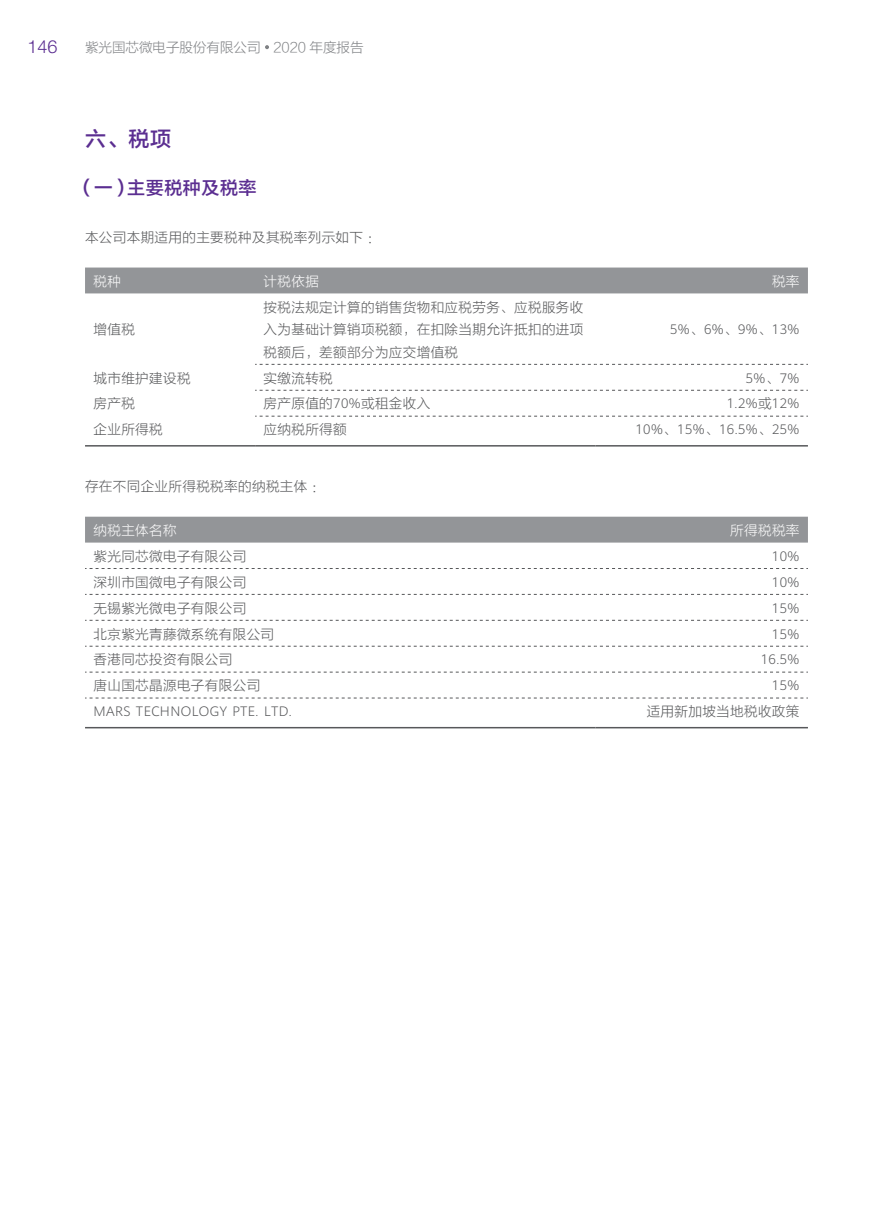
<style>
.page{position:relative;width:893px;height:1212px;background:#fff}
.page>*{position:absolute;margin:0;border:0;box-sizing:border-box;transform-origin:0 0}
.t1{font:21px "FZLTZHK GBK1 0";color:#5b2e91}
.t2{font:18px "FZLTZHK GBK1 0";letter-spacing:.03em;color:#5b2e91}
.t3{font:300 18px "Helvetica Neue LT Std";color:#5b2e91}
.t4{font:13.5px/22.5px "FZLTXHK GBK1 0";letter-spacing:.03em;color:#57585a;text-align:justify}
.t5{font:300 13.5px "Huawei Sans";letter-spacing:.03em;color:#57585a}
.t6{font:13.5px "FZLTXHK GBK1 0";color:#808285}
.t7{font:13.5px "FZLTXHK GBK1 0";letter-spacing:.03em;color:#fff}
.s1{font-family:"FZLTXHK GBK1 0";font-weight:400}
.s2{font-family:"Huawei Sans";font-weight:300}
</style>
<div class="page">
<svg style="left:265px;top:45px;width:4px;height:4px"></svg>
<div style="left:85px;top:268px;width:723px;height:25px;background:#939598"></div>
<svg style="left:255px;top:364px;width:553px;height:1px"></svg>
<svg style="left:255px;top:390px;width:553px;height:1px"></svg>
<svg style="left:255px;top:416px;width:553px;height:1px"></svg>
<hr style="left:85px;top:445px;width:170px;height:2px;background:#57585a">
<hr style="left:255px;top:445px;width:340px;height:2px;background:#57585a">
<hr style="left:595px;top:445px;width:213px;height:2px;background:#57585a">
<div style="left:85px;top:517px;width:723px;height:26px;background:#939598"></div>
<svg style="left:85px;top:568px;width:723px;height:1px"></svg>
<svg style="left:85px;top:594px;width:723px;height:1px"></svg>
<svg style="left:85px;top:620px;width:723px;height:1px"></svg>
<svg style="left:85px;top:646px;width:723px;height:1px"></svg>
<svg style="left:85px;top:672px;width:723px;height:1px"></svg>
<svg style="left:85px;top:698px;width:723px;height:1px"></svg>
<hr style="left:85px;top:727px;width:510px;height:1px;background:#57585a">
<hr style="left:595px;top:727px;width:213px;height:1px;background:#57585a">
<h2 class="t3" style="left:28px;top:36px;width:32px">146</h2>
<p class="t6" style="left:85px;top:40px;width:280px">紫光国芯微电子股份有限公司 2020 年度报告</p>
<h1 class="t1" style="left:85px;top:127px;width:87px">六、税项</h1>
<h2 class="t2" style="left:76px;top:177px;width:182px">（一）主要税种及税率</h2>
<p class="t4" style="left:85px;top:226px;width:297px">本公司本期适用的主要税种及其税率列示如下：</p>
<p class="t7" style="left:94px;top:274px;width:29px">税种</p>
<p class="t7" style="left:264px;top:274px;width:57px">计税依据</p>
<p class="t7" style="left:772px;top:274px;width:29px">税率</p>
<p class="t4" style="left:94px;top:319px;width:43px">增值税</p>
<p class="t4" style="left:264px;top:296px;width:321px">按税法规定计算的销售货物和应税劳务、应税服务收入为基础计算销项税额，在扣除当期允许抵扣的进项税额后，差额部分为应交增值税</p>
<p class="t5" style="left:670px;top:320px;width:131px">5%<span class="s1">、</span>6%<span class="s1">、</span>9%<span class="s1">、</span>13%</p>
<p class="t4" style="left:94px;top:367px;width:99px">城市维护建设税</p>
<p class="t4" style="left:264px;top:367px;width:71px">实缴流转税</p>
<p class="t5" style="left:746px;top:368px;width:55px">5%<span class="s1">、</span>7%</p>
<p class="t4" style="left:94px;top:393px;width:43px">房产税</p>
<p class="t4" style="left:264px;top:393px;width:168px">房产原值的<span class="s2">70%</span>或租金收入</p>
<p class="t5" style="left:727px;top:394px;width:74px">1.2%<span class="s1">或</span>12%</p>
<p class="t4" style="left:94px;top:419px;width:71px">企业所得税</p>
<p class="t4" style="left:264px;top:419px;width:85px">应纳税所得额</p>
<p class="t5" style="left:635px;top:420px;width:165px">10%<span class="s1">、</span>15%<span class="s1">、</span>16.5%<span class="s1">、</span>25%</p>
<p class="t4" style="left:85px;top:475px;width:241px">存在不同企业所得税税率的纳税主体：</p>
<p class="t7" style="left:94px;top:523px;width:85px">纳税主体名称</p>
<p class="t7" style="left:730px;top:523px;width:71px">所得税税率</p>
<p class="t4" style="left:94px;top:545px;width:154px">紫光同芯微电子有限公司</p>
<p class="t5" style="left:772px;top:546px;width:29px">10%</p>
<p class="t4" style="left:94px;top:571px;width:154px">深圳市国微电子有限公司</p>
<p class="t5" style="left:772px;top:572px;width:29px">10%</p>
<p class="t4" style="left:94px;top:597px;width:154px">无锡紫光微电子有限公司</p>
<p class="t5" style="left:772px;top:598px;width:29px">15%</p>
<p class="t4" style="left:94px;top:623px;width:182px">北京紫光青藤微系统有限公司</p>
<p class="t5" style="left:772px;top:624px;width:29px">15%</p>
<p class="t4" style="left:94px;top:649px;width:140px">香港同芯投资有限公司</p>
<p class="t5" style="left:761px;top:650px;width:40px">16.5%</p>
<p class="t4" style="left:94px;top:675px;width:168px">唐山国芯晶源电子有限公司</p>
<p class="t5" style="left:772px;top:676px;width:29px">15%</p>
<p class="t5" style="left:94px;top:702px;width:200px">MARS TECHNOLOGY PTE. LTD.</p>
<p class="t4" style="left:647px;top:701px;width:154px">适用新加坡当地税收政策</p>
</div>
